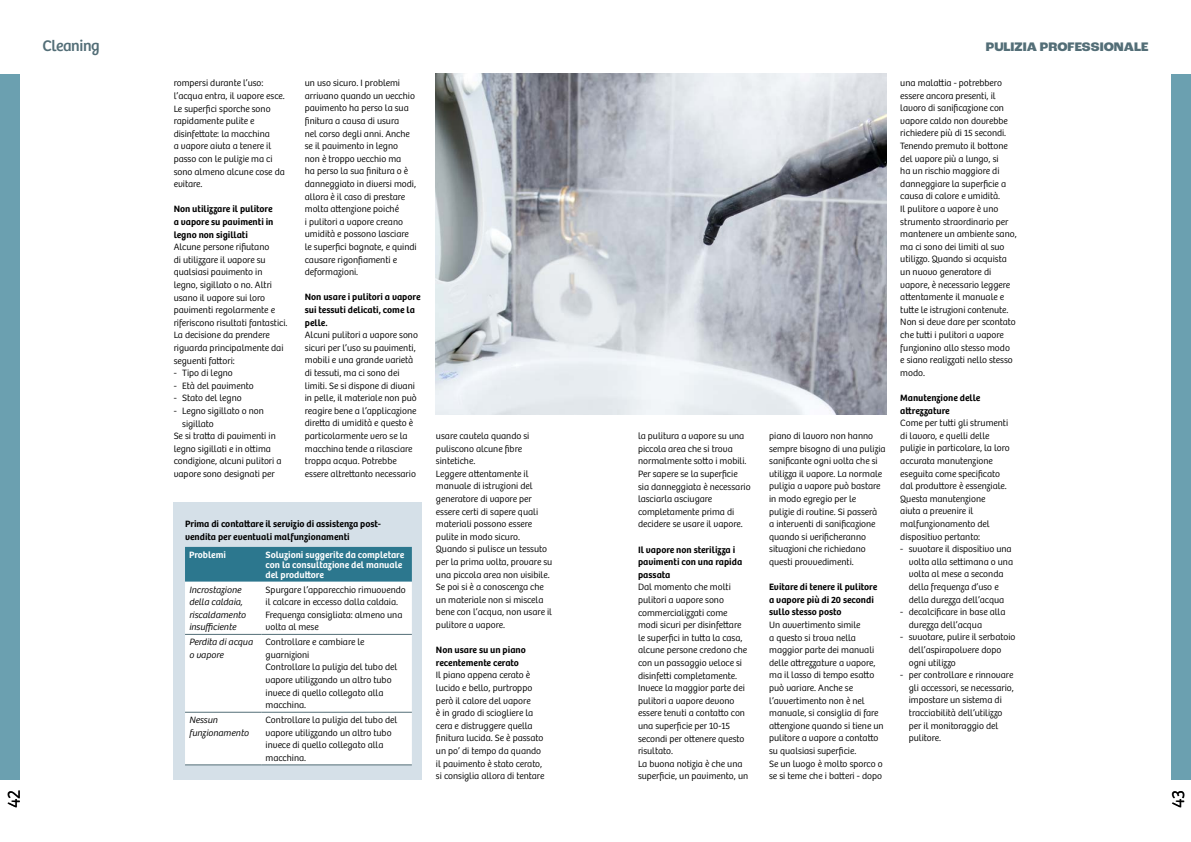
<style>
.page{position:relative;width:1191px;height:842px;background:#fff}
.page>*{position:absolute;margin:0;border:0;box-sizing:border-box;transform-origin:0 0}
.t1{font:300 18px "Bree";color:#000}
.t2{font:16px "Bree";letter-spacing:-.025em;color:#536e77}
.t3{font:800 13px "Roc Grotesk";color:#536e77}
.t4{font:300 9.5px/12.6px "Bree";color:#000}
.t5{font:600 9.5px/12.6px "Bree";color:#000}
.t6{font:italic 300 9.5px/12.6px "Bree";color:#000}
.t7{font:600 9.5px/10px "Bree";color:#fff}
</style>
<div class="page">
<div style="left:174px;top:502px;width:248px;height:277px;background:#d5e0e8"></div>
<div style="left:185px;top:547px;width:227px;height:35px;background:#2c778e"></div>
<div style="left:185px;top:582px;width:227px;height:183px;background:#fff"></div>
<hr style="left:185px;top:634px;width:76px;height:1px;background:#536e77">
<hr style="left:261px;top:634px;width:151px;height:1px;background:#536e77">
<hr style="left:185px;top:712px;width:76px;height:1px;background:#536e77">
<hr style="left:261px;top:712px;width:151px;height:1px;background:#536e77">
<hr style="left:185px;top:765px;width:76px;height:1px;background:#536e77">
<hr style="left:261px;top:765px;width:151px;height:1px;background:#536e77">
<div style="left:0;top:74px;width:20px;height:706px;background:#6ba0b0"></div>
<div style="left:1171px;top:74px;width:20px;height:706px;background:#6ba0b0"></div>
<img style="left:436px;top:74px;width:450px;height:340px">
<h2 class="t2" style="left:43px;top:36px;width:59px">Cleaning</h2>
<h3 class="t3" style="left:985px;top:39px;width:164px">PULIZIA PROFESSIONALE</h3>
<p class="t4" style="left:174px;top:77px;width:113px">rompersi durante l’uso: l’acqua entra, il vapore esce.<br>Le superfici sporche sono rapidamente pulite e disinfettate: la macchina<br>a vapore aiuta a tenere il passo con le pulizie ma ci sono almeno alcune cose da evitare.</p>
<p class="t5" style="left:174px;top:203px;width:101px;text-align:justify">Non utilizzare il pulitore a vapore su pavimenti in legno non sigillati</p>
<p class="t4" style="left:174px;top:241px;width:115px">Alcune persone rifiutano<br>di utilizzare il vapore su qualsiasi pavimento in legno, sigillato o no. Altri usano il vapore sui loro pavimenti regolarmente e riferiscono risultati fantastici.<br>La decisione da prendere riguarda principalmente dai seguenti fattori:</p>
<p class="t4" style="left:174px;top:367px;width:61px">- Tipo di legno</p>
<p class="t4" style="left:174px;top:379px;width:81px">- Età del pavimento</p>
<p class="t4" style="left:174px;top:392px;width:70px">- Stato del legno</p>
<p class="t4" style="left:174px;top:405px;width:92px">- Legno sigillato o non</p>
<p class="t4" style="left:182px;top:417px;width:33px">sigillato</p>
<p class="t4" style="left:174px;top:430px;width:104px">Se si tratta di pavimenti in</p>
<p class="t4" style="left:174px;top:442px;width:99px">legno sigillati e in ottima</p>
<p class="t4" style="left:174px;top:455px;width:109px">condizione, alcuni pulitori a</p>
<p class="t4" style="left:174px;top:468px;width:102px">vapore sono designati per</p>
<p class="t4" style="left:305px;top:77px;width:113px">un uso sicuro. I problemi arrivano quando un vecchio pavimento ha perso la sua finitura a causa di usura<br>nel corso degli anni. Anche se il pavimento in legno<br>non è troppo vecchio ma<br>ha perso la sua finitura o è danneggiato in diversi modi, allora è il caso di prestare molta attenzione poiché<br>i pulitori a vapore creano umidità e possono lasciare le superfici bagnate, e quindi causare rigonfiamenti e deformazioni.</p>
<p class="t5" style="left:305px;top:291px;width:117px">Non usare i pulitori a vapore sui tessuti delicati, come la pelle.</p>
<p class="t4" style="left:305px;top:329px;width:115px">Alcuni pulitori a vapore sono sicuri per l’uso su pavimenti, mobili e una grande varietà di tessuti, ma ci sono dei limiti. Se si dispone di divani in pelle, il materiale non può reagire bene a l’applicazione diretta di umidità e questo è particolarmente vero se la macchina tende a rilasciare troppa acqua. Potrebbe essere altrettanto necessario</p>
<p class="t5" style="left:185px;top:518px;width:198px">Prima di contattare il servizio di assistenza post&shy;vendita per eventuali malfunzionamenti</p>
<p class="t7" style="left:189px;top:550px;width:38px">Problemi</p>
<p class="t7" style="left:265px;top:550px;width:140px">Soluzioni suggerite da completare con la consultazione del manuale del produttore</p>
<p class="t6" style="left:189px;top:583px;width:58px">Incrostazione della caldaia, riscaldamento insufficiente</p>
<p class="t4" style="left:265px;top:583px;width:142px">Spurgare l’apparecchio rimuovendo il calcare in eccesso dalla caldaia.<br>Frequenza consigliata: almeno una volta al mese</p>
<p class="t6" style="left:189px;top:636px;width:65px">Perdita di acqua o vapore</p>
<p class="t4" style="left:265px;top:636px;width:133px">Controllare e cambiare le guarnizioni<br>Controllare la pulizia del tubo del vapore utilizzando un altro tubo invece di quello collegato alla macchina.</p>
<p class="t6" style="left:189px;top:714px;width:61px">Nessun funzionamento</p>
<p class="t4" style="left:265px;top:714px;width:133px">Controllare la pulizia del tubo del vapore utilizzando un altro tubo invece di quello collegato alla macchina.</p>
<p class="t4" style="left:436px;top:430px;width:118px">usare cautela quando si puliscono alcune fibre sintetiche.<br>Leggere attentamente il manuale di istruzioni del generatore di vapore per essere certi di sapere quali materiali possono essere pulite in modo sicuro.<br>Quando si pulisce un tessuto per la prima volta, provare su una piccola area non visibile.<br>Se poi si è a conoscenza che un materiale non si miscela bene con l’acqua, non usare il pulitore a vapore.</p>
<p class="t5" style="left:436px;top:644px;width:91px">Non usare su un piano recentemente cerato</p>
<p class="t4" style="left:436px;top:669px;width:110px">Il piano appena cerato è lucido e bello, purtroppo però il calore del vapore<br>è in grado di sciogliere la cera e distruggere quella finitura lucida. Se è passato un po’ di tempo da quando il pavimento è stato cerato, si consiglia allora di tentare</p>
<p class="t4" style="left:638px;top:430px;width:114px">la pulitura a vapore su una piccola area che si trova normalmente sotto i mobili.<br>Per sapere se la superficie sia danneggiata è necessario lasciarla asciugare completamente prima di decidere se usare il vapore.</p>
<p class="t5" style="left:638px;top:543px;width:106px">Il vapore non sterilizza i pavimenti con una rapida passata</p>
<p class="t4" style="left:638px;top:581px;width:112px">Dal momento che molti pulitori a vapore sono commercializzati come modi sicuri per disinfettare le superfici in tutta la casa, alcune persone credono che con un passaggio veloce si disinfetti completamente.<br>Invece la maggior parte dei pulitori a vapore devono essere tenuti a contatto con una superficie per 10-15 secondi per ottenere questo risultato.<br>La buona notizia è che una superficie, un pavimento, un</p>
<p class="t4" style="left:769px;top:430px;width:118px">piano di lavoro non hanno sempre bisogno di una pulizia sanificante ogni volta che si utilizza il vapore. La normale pulizia a vapore può bastare in modo egregio per le<br>pulizie di routine. Si passerà<br>a interventi di sanificazione quando si verificheranno situazioni che richiedano questi provvedimenti.</p>
<p class="t5" style="left:769px;top:581px;width:110px">Evitare di tenere il pulitore a vapore più di 20 secondi sullo stesso posto</p>
<p class="t4" style="left:769px;top:619px;width:116px">Un avvertimento simile<br>a questo si trova nella maggior parte dei manuali delle attrezzature a vapore, ma il lasso di tempo esatto può variare. Anche se l’avvertimento non è nel manuale, si consiglia di fare attenzione quando si tiene un pulitore a vapore a contatto su qualsiasi superficie.<br>Se un luogo è molto sporco o se si teme che i batteri - dopo</p>
<p class="t4" style="left:900px;top:77px;width:118px">una malattia - potrebbero essere ancora presenti, il lavoro di sanificazione con vapore caldo non dovrebbe richiedere più di 15 secondi.<br>Tenendo premuto il bottone del vapore più a lungo, si<br>ha un rischio maggiore di danneggiare la superficie a causa di calore e umidità.<br>Il pulitore a vapore è uno strumento straordinario per mantenere un ambiente sano, ma ci sono dei limiti al suo utilizzo. Quando si acquista un nuovo generatore di vapore, è necessario leggere attentamente il manuale e tutte le istruzioni contenute.<br>Non si deve dare per scontato che tutti i pulitori a vapore funzionino allo stesso modo<br>e siano realizzati nello stesso modo.</p>
<p class="t5" style="left:900px;top:392px;width:81px">Manutenzione delle attrezzature</p>
<p class="t4" style="left:900px;top:417px;width:111px">Come per tutti gli strumenti di lavoro, e quelli delle pulizie in particolare, la loro accurata manutenzione eseguita come specificato dal produttore è essenziale.<br>Questa manutenzione<br>aiuta a prevenire il malfunzionamento del dispositivo pertanto:</p>
<p class="t4" style="left:908px;top:543px;width:106px;text-indent:-9px">- svuotare il dispositivo una volta alla settimana o una volta al mese a seconda della frequenza d’uso e della durezza dell’acqua</p>
<p class="t4" style="left:908px;top:606px;width:98px;text-indent:-9px">- decalcificare in base alla durezza dell’acqua</p>
<p class="t4" style="left:908px;top:631px;width:108px;text-indent:-9px">- svuotare, pulire il serbatoio dell’aspirapolvere dopo ogni utilizzo</p>
<p class="t4" style="left:908px;top:669px;width:107px;text-indent:-9px">- per controllare e rinnovare gli accessori, se necessario, impostare un sistema di tracciabilità dell’utilizzo per il monitoraggio del pulitore.</p>
<h1 class="t1" style="left:4px;top:808px;width:20px;rotate:-90deg">42</h1>
<h1 class="t1" style="left:1167px;top:808px;width:20px;rotate:-90deg">43</h1>
</div>
